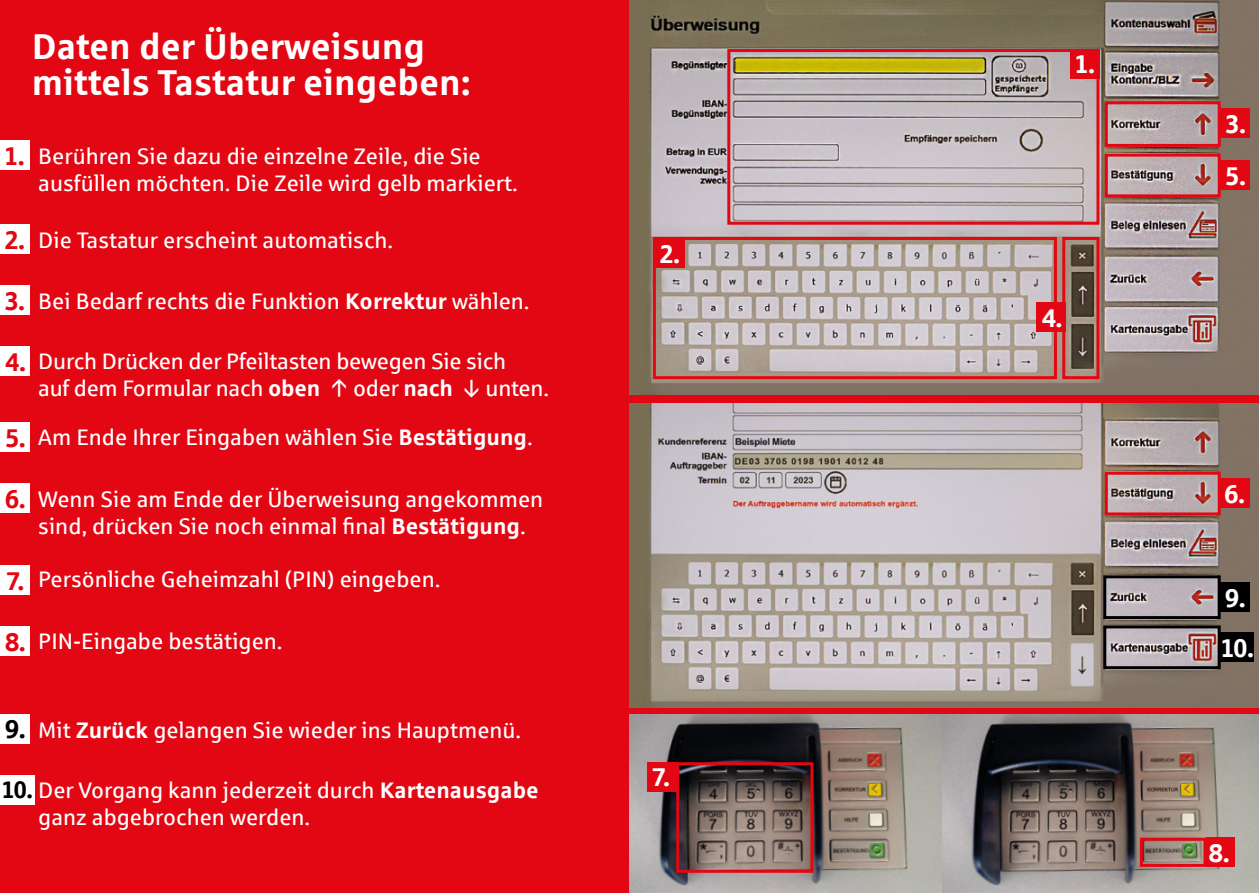
<style>
.page{position:relative;width:1259px;height:893px;background:#e30613}
.page>*{position:absolute;margin:0;border:0;box-sizing:border-box;transform-origin:0 0}
.t1{font:700 36px/36px "Sparkasse Rg";color:#fff}
.t2{font:25.8px "Sparkasse Head";color:#fff}
.t3{font:25.8px "Sparkasse Head";color:#e30613}
.t4{font:25.8px "Sparkasse Head";color:#000}
.t5{font:22.5px/27px "Sparkasse Rg";color:#fff}
.s1{font-weight:700}
.s2{font-family:"Sparkasse Head";font-size:24px;color:#000}
</style>
<div class="page">
<img style="left:629px;top:0;width:630px;height:395px">
<img style="left:629px;top:403px;width:630px;height:304px">
<div style="left:727px;top:49px;width:372px;height:176px;border:3px solid #e30613"></div>
<div style="left:653px;top:237px;width:404px;height:142px;border:3px solid #e30613"></div>
<div style="left:1070px;top:49px;width:29px;height:29px;background:#e30613"></div>
<div style="left:1220px;top:109px;width:29px;height:29px;background:#e30613"></div>
<div style="left:1220px;top:583px;width:29px;height:29px;background:#000"></div>
<div style="left:1220px;top:161px;width:29px;height:29px;background:#e30613"></div>
<div style="left:1220px;top:479px;width:29px;height:29px;background:#e30613"></div>
<div style="left:1220px;top:633px;width:34px;height:29px;background:#000"></div>
<div style="left:655px;top:238px;width:29px;height:30px;background:#e30613"></div>
<div style="left:0;top:565px;width:29px;height:30px;background:#fff"></div>
<div style="left:0;top:714px;width:29px;height:29px;background:#fff"></div>
<div style="left:0;top:626px;width:29px;height:30px;background:#fff"></div>
<div style="left:0;top:775px;width:34px;height:29px;background:#fff"></div>
<div style="left:1062px;top:237px;width:37px;height:142px;border:3px solid #e30613"></div>
<div style="left:1104px;top:154px;width:116px;height:43px;border:3px solid #e30613"></div>
<div style="left:1104px;top:472px;width:116px;height:43px;border:3px solid #e30613"></div>
<div style="left:1103px;top:625px;width:117px;height:44px;border:3px solid #000"></div>
<div style="left:1104px;top:101px;width:116px;height:46px;border:3px solid #e30613"></div>
<div style="left:1103px;top:575px;width:117px;height:44px;border:3px solid #000"></div>
<div style="left:1036px;top:302px;width:30px;height:29px;background:#e30613"></div>
<div style="left:0;top:422px;width:29px;height:30px;background:#fff"></div>
<div style="left:0;top:484px;width:29px;height:29px;background:#fff"></div>
<div style="left:0;top:347px;width:29px;height:29px;background:#fff"></div>
<div style="left:0;top:140px;width:29px;height:30px;background:#fff"></div>
<div style="left:0;top:225px;width:29px;height:29px;background:#fff"></div>
<div style="left:0;top:286px;width:29px;height:29px;background:#fff"></div>
<img style="left:629px;top:714px;width:313px;height:179px">
<img style="left:942px;top:714px;width:317px;height:179px">
<div style="left:1140px;top:838px;width:66px;height:29px;border:3px solid #e30613"></div>
<div style="left:676px;top:762px;width:137px;height:111px;border:3px solid #e30613"></div>
<div style="left:647px;top:762px;width:29px;height:29px;background:#e30613"></div>
<div style="left:1206px;top:838px;width:29px;height:29px;background:#e30613"></div>
<h1 class="t1" style="left:32px;top:27px;width:441px">Daten der Überweisung mittels Tastatur eingeben:</h1>
<p class="t3" style="left:5px;top:139px;width:21px">1.</p>
<p class="t3" style="left:5px;top:223px;width:22px">2.</p>
<p class="t5" style="left:38px;top:142px;width:481px">Berühren Sie dazu die einzelne Zeile, die Sie ausfüllen möchten. Die Zeile wird gelb markiert.</p>
<p class="t5" style="left:38px;top:226px;width:356px">Die Tastatur erscheint automatisch.</p>
<p class="t3" style="left:5px;top:285px;width:22px">3.</p>
<p class="t5" style="left:38px;top:287px;width:493px">Bei Bedarf rechts die Funktion <span class="s1">Korrektur</span> wählen.</p>
<p class="t3" style="left:5px;top:345px;width:22px">4.</p>
<p class="t3" style="left:5px;top:421px;width:22px">5.</p>
<p class="t3" style="left:5px;top:482px;width:22px">6.</p>
<p class="t3" style="left:7px;top:564px;width:19px">7.</p>
<p class="t5" style="left:38px;top:347px;width:469px">Durch Drücken der Pfeiltasten bewegen Sie sich auf dem Formular nach <span class="s1">oben</span></p>
<p class="t5" style="left:353px;top:374px;width:101px">oder <span class="s1">nach</span></p>
<p class="t5" style="left:485px;top:374px;width:65px">unten.</p>
<p class="t5" style="left:38px;top:424px;width:496px">Am Ende Ihrer Eingaben wählen Sie <span class="s1">Bestätigung</span>.</p>
<p class="t5" style="left:38px;top:485px;width:506px">Wenn Sie am Ende der Überweisung angekommen sind, drücken Sie noch einmal final <span class="s1">Bestätigung</span>.</p>
<p class="t5" style="left:38px;top:565px;width:404px">Persönliche Geheimzahl (PIN) eingeben.</p>
<p class="t3" style="left:5px;top:625px;width:22px">8.</p>
<p class="t5" style="left:38px;top:627px;width:246px">PIN-Eingabe bestätigen.</p>
<p class="t4" style="left:5px;top:713px;width:22px">9.</p>
<p class="t5" style="left:38px;top:716px;width:484px">Mit <span class="s1">Zurück</span> gelangen Sie wieder ins Hauptmenü.</p>
<p class="t5" style="left:38px;top:776px;width:502px;text-indent:-36px"><span class="s2">10.</span> Der Vorgang kann jederzeit durch <span class="s1">Kartenausgabe </span>ganz abgebrochen werden.</p>
<p class="t2" style="left:660px;top:237px;width:22px">2.</p>
<p class="t2" style="left:652px;top:761px;width:19px">7.</p>
<p class="t2" style="left:1075px;top:48px;width:21px">1.</p>
<p class="t2" style="left:1041px;top:301px;width:22px">4.</p>
<p class="t2" style="left:1225px;top:107px;width:22px">3.</p>
<p class="t2" style="left:1225px;top:159px;width:22px">5.</p>
<p class="t2" style="left:1224px;top:478px;width:22px">6.</p>
<p class="t2" style="left:1225px;top:581px;width:22px">9.</p>
<p class="t2" style="left:1221px;top:631px;width:34px">10.</p>
<p class="t2" style="left:1209px;top:836px;width:22px">8.</p>
</div>
